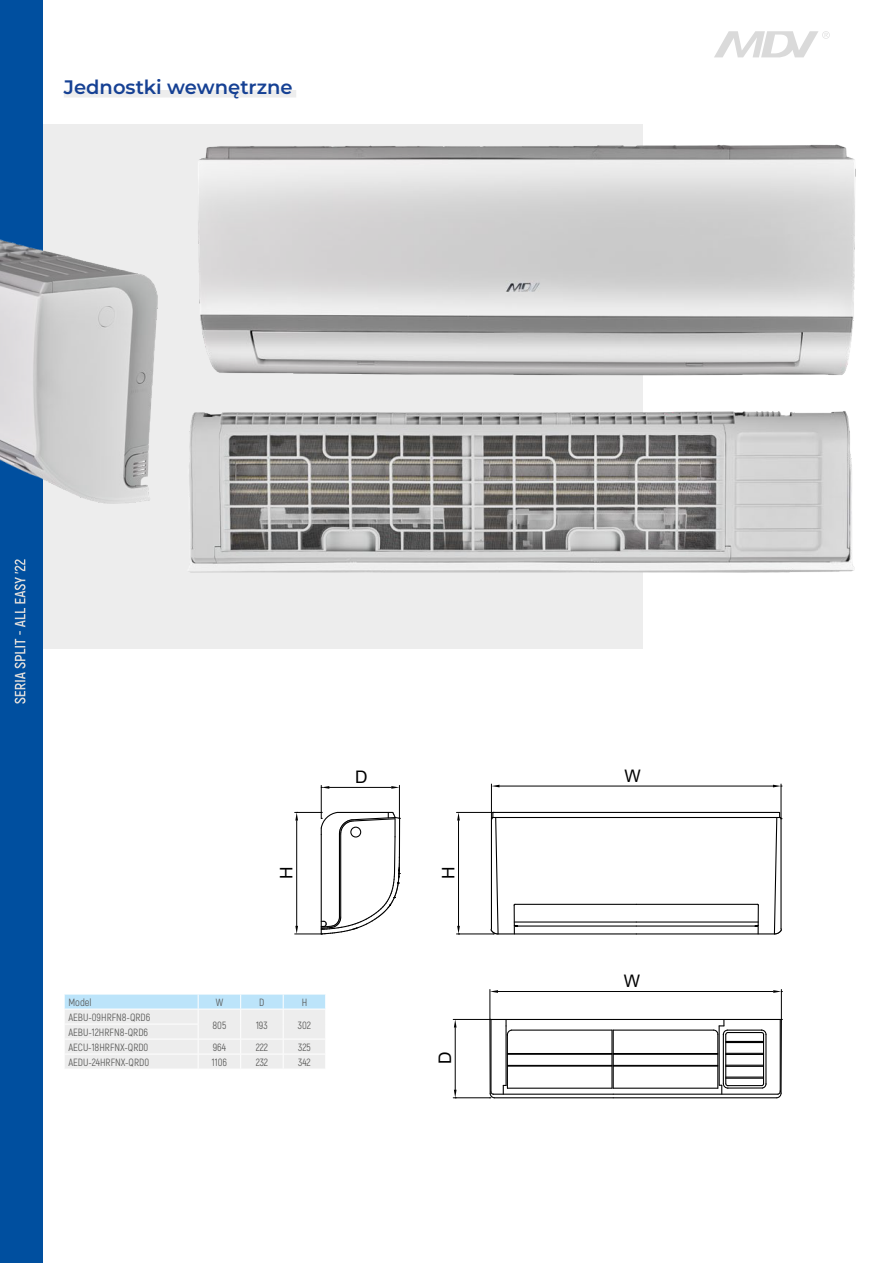
<style>
.page{position:relative;width:893px;height:1263px;background:#fff}
.page>*{position:absolute;margin:0;border:0;box-sizing:border-box;transform-origin:0 0}
.t1{font:600 19.5px "Montserrat";color:#164194}
.t2{font:17.25px "Arial";color:#000}
.t3{font:10.5px/15px "Akrobat";color:#575756}
</style>
<div class="page">
<div style="left:0;top:124px;width:643px;height:525px;background:#ededed"></div>
<div style="left:0;top:0;width:43px;height:1263px;background:#004f9f"></div>
<svg style="left:15px;top:559px;width:11px;height:145px"></svg>
<svg style="left:714px;top:31px;width:116px;height:27px"></svg>
<img style="left:0;top:239px;width:158px;height:265px">
<img style="left:198px;top:144px;width:658px;height:232px">
<hr style="left:728px;top:1032px;width:34px;height:1px;background:#000">
<hr style="left:763px;top:1035px;width:1px;height:49px;background:#000">
<hr style="left:725px;top:1034px;width:1px;height:49px;background:#000">
<hr style="left:728px;top:1085px;width:34px;height:1px;background:#000">
<hr style="left:723px;top:1034px;width:1px;height:50px;background:#000">
<hr style="left:765px;top:1034px;width:1px;height:50px;background:#000">
<hr style="left:728px;top:1087px;width:34px;height:1px;background:#000">
<hr style="left:726px;top:1078px;width:37px;height:1px;background:#000">
<hr style="left:726px;top:1041px;width:37px;height:1px;background:#000">
<hr style="left:726px;top:1054px;width:37px;height:1px;background:#000">
<hr style="left:726px;top:1066px;width:37px;height:1px;background:#000">
<hr style="left:726px;top:1076px;width:37px;height:2px;background:#000">
<hr style="left:726px;top:1065px;width:37px;height:1px;background:#000">
<hr style="left:726px;top:1042px;width:37px;height:1px;background:#000">
<hr style="left:726px;top:1053px;width:37px;height:1px;background:#000">
<hr style="left:728px;top:1029px;width:34px;height:2px;background:#000">
<hr style="left:613px;top:1097px;width:164px;height:1px;background:#000">
<hr style="left:780px;top:1019px;width:2px;height:74px;background:#000">
<hr style="left:613px;top:1093px;width:165px;height:2px;background:#000">
<svg style="left:761px;top:1082px;width:6px;height:7px"></svg>
<svg style="left:760px;top:1029px;width:7px;height:7px"></svg>
<hr style="left:613px;top:1019px;width:168px;height:1px;background:#000">
<svg style="left:776px;top:1090px;width:6px;height:9px"></svg>
<hr style="left:719px;top:1026px;width:1px;height:59px;background:#000">
<svg style="left:719px;top:1082px;width:10px;height:12px"></svg>
<hr style="left:613px;top:1030px;width:1px;height:58px;background:#000">
<hr style="left:613px;top:1088px;width:105px;height:1px;background:#000">
<hr style="left:717px;top:1034px;width:1px;height:54px;background:#000">
<hr style="left:613px;top:1029px;width:101px;height:2px;background:#000">
<svg style="left:712px;top:1020px;width:17px;height:16px"></svg>
<hr style="left:613px;top:1053px;width:105px;height:1px;background:#000">
<hr style="left:613px;top:1054px;width:105px;height:1px;background:#000">
<hr style="left:613px;top:1065px;width:105px;height:2px;background:#000">
<hr style="left:505px;top:1026px;width:2px;height:59px;background:#000">
<hr style="left:494px;top:1097px;width:119px;height:1px;background:#000">
<hr style="left:493px;top:1093px;width:120px;height:2px;background:#000">
<hr style="left:490px;top:1019px;width:123px;height:1px;background:#000">
<hr style="left:489px;top:1019px;width:2px;height:75px;background:#000">
<svg style="left:503px;top:1085px;width:3px;height:9px"></svg>
<hr style="left:611px;top:1030px;width:1px;height:58px;background:#000">
<hr style="left:507px;top:1088px;width:105px;height:1px;background:#000">
<hr style="left:507px;top:1034px;width:1px;height:54px;background:#000">
<hr style="left:512px;top:1029px;width:100px;height:2px;background:#000">
<svg style="left:505px;top:1020px;width:8px;height:16px"></svg>
<hr style="left:507px;top:1053px;width:105px;height:1px;background:#000">
<hr style="left:507px;top:1054px;width:105px;height:1px;background:#000">
<hr style="left:507px;top:1065px;width:105px;height:2px;background:#000">
<hr style="left:490px;top:989px;width:1px;height:30px;background:#000">
<hr style="left:781px;top:989px;width:1px;height:30px;background:#000">
<hr style="left:498px;top:991px;width:275px;height:1px;background:#000">
<svg style="left:490px;top:990px;width:8px;height:3px"></svg>
<hr style="left:453px;top:1019px;width:37px;height:1px;background:#000">
<hr style="left:453px;top:1097px;width:37px;height:1px;background:#000">
<hr style="left:455px;top:1027px;width:1px;height:63px;background:#000">
<svg style="left:454px;top:1019px;width:3px;height:8px"></svg>
<svg style="left:773px;top:990px;width:9px;height:3px"></svg>
<svg style="left:489px;top:1091px;width:7px;height:8px"></svg>
<svg style="left:454px;top:1090px;width:3px;height:8px"></svg>
<hr style="left:514px;top:921px;width:122px;height:1px;background:#000">
<hr style="left:493px;top:812px;width:143px;height:1px;background:#000">
<hr style="left:492px;top:817px;width:144px;height:1px;background:#000">
<hr style="left:498px;top:933px;width:138px;height:1px;background:#000">
<hr style="left:515px;top:904px;width:121px;height:1px;background:#000">
<hr style="left:518px;top:925px;width:118px;height:1px;background:#000">
<svg style="left:513px;top:903px;width:5px;height:31px"></svg>
<hr style="left:636px;top:921px;width:122px;height:1px;background:#000">
<hr style="left:636px;top:812px;width:143px;height:1px;background:#000">
<hr style="left:636px;top:817px;width:144px;height:1px;background:#000">
<hr style="left:636px;top:933px;width:139px;height:1px;background:#000">
<hr style="left:636px;top:904px;width:121px;height:1px;background:#000">
<hr style="left:636px;top:925px;width:119px;height:1px;background:#000">
<svg style="left:755px;top:903px;width:4px;height:31px"></svg>
<hr style="left:491px;top:784px;width:1px;height:35px;background:#000">
<hr style="left:781px;top:784px;width:1px;height:35px;background:#000">
<hr style="left:500px;top:786px;width:273px;height:1px;background:#000">
<svg style="left:491px;top:785px;width:9px;height:2px"></svg>
<hr style="left:456px;top:812px;width:37px;height:1px;background:#000">
<hr style="left:456px;top:934px;width:37px;height:1px;background:#000">
<hr style="left:458px;top:820px;width:1px;height:106px;background:#000">
<svg style="left:457px;top:812px;width:3px;height:8px"></svg>
<svg style="left:773px;top:811px;width:10px;height:124px"></svg>
<svg style="left:773px;top:785px;width:9px;height:2px"></svg>
<svg style="left:490px;top:811px;width:9px;height:124px"></svg>
<svg style="left:457px;top:926px;width:3px;height:8px"></svg>
<hr style="left:399px;top:785px;width:1px;height:33px;background:#000">
<hr style="left:321px;top:785px;width:1px;height:33px;background:#000">
<hr style="left:329px;top:787px;width:62px;height:1px;background:#000">
<svg style="left:391px;top:786px;width:8px;height:3px"></svg>
<svg style="left:295px;top:811px;width:105px;height:124px"></svg>
<svg style="left:321px;top:786px;width:8px;height:3px"></svg>
<img style="left:153px;top:378px;width:702px;height:195px">
<div style="left:64px;top:90px;width:232px;height:8px;background:#ededed"></div>
<svg style="left:64px;top:994px;width:262px;height:75px"></svg>
<h1 class="t1" style="left:64px;top:74px;width:230px">Jednostki wewnętrzne</h1>
<h2 class="t2" style="left:355px;top:765px;width:14px">D</h2>
<h2 class="t2" style="left:275px;top:879px;width:14px;rotate:-90deg">H</h2>
<h2 class="t2" style="left:436px;top:879px;width:14px;rotate:-90deg">H</h2>
<p class="t3" style="left:68px;top:995px;width:25px">Model</p>
<p class="t3" style="left:216px;top:995px;width:9px">W</p>
<p class="t3" style="left:259px;top:995px;width:7px">D</p>
<p class="t3" style="left:302px;top:995px;width:7px">H</p>
<p class="t3" style="left:68px;top:1010px;width:83px">AEBU-09HRFN8-QRD6</p>
<p class="t3" style="left:212px;top:1018px;width:15px">805</p>
<p class="t3" style="left:256px;top:1018px;width:13px">193</p>
<p class="t3" style="left:298px;top:1018px;width:15px">302</p>
<p class="t3" style="left:68px;top:1025px;width:82px">AEBU-12HRFN8-QRD6<br>AECU-18HRFNX-QRD0</p>
<p class="t3" style="left:213px;top:1040px;width:15px">964</p>
<p class="t3" style="left:256px;top:1040px;width:14px">222</p>
<p class="t3" style="left:298px;top:1040px;width:14px">325</p>
<p class="t3" style="left:68px;top:1055px;width:82px">AEDU-24HRFNX-QRD0</p>
<p class="t3" style="left:212px;top:1055px;width:17px">1106</p>
<p class="t3" style="left:256px;top:1055px;width:14px">232</p>
<p class="t3" style="left:298px;top:1055px;width:14px">342</p>
<h2 class="t2" style="left:433px;top:1064px;width:14px;rotate:-90deg">D</h2>
<h2 class="t2" style="left:624px;top:764px;width:18px">W</h2>
<h2 class="t2" style="left:624px;top:969px;width:18px">W</h2>
</div>
